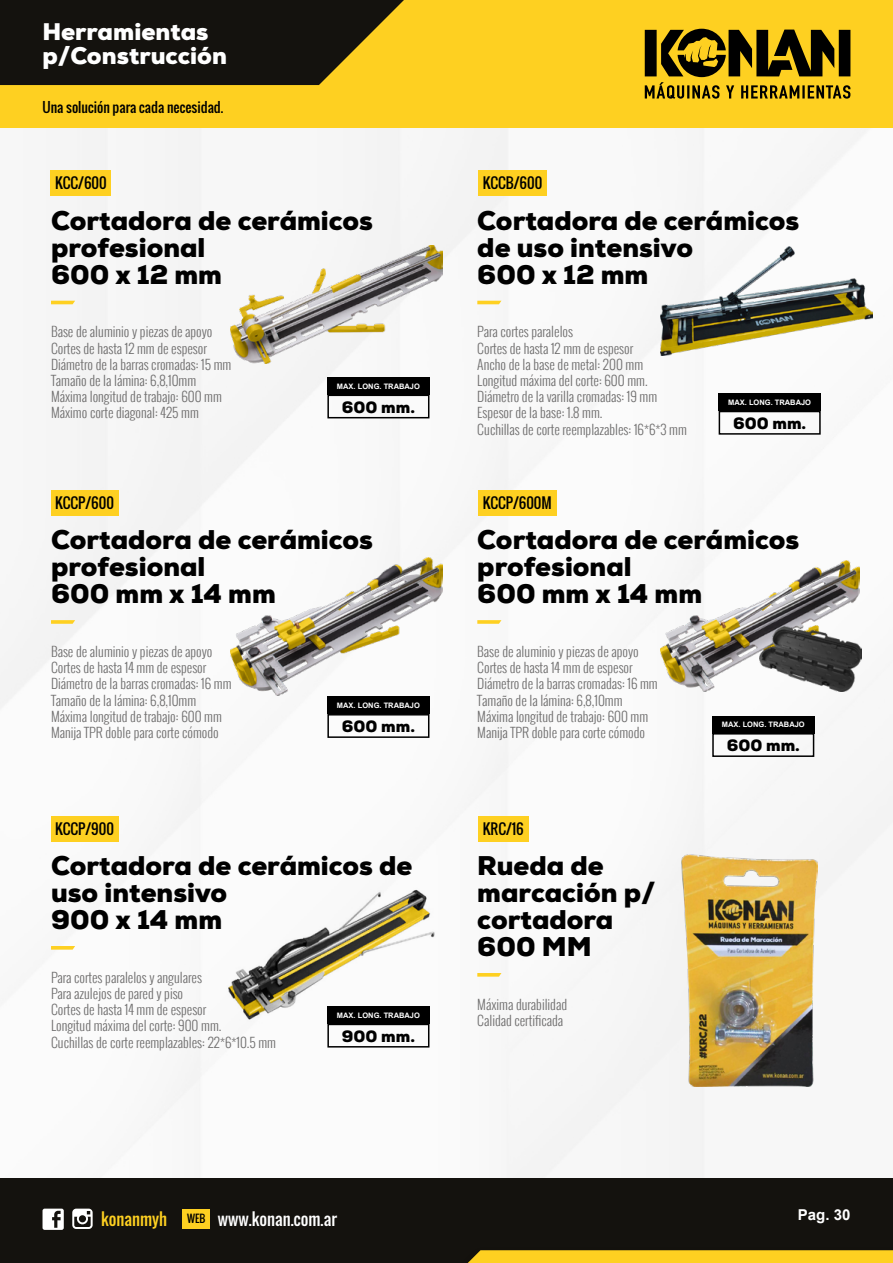
<style>
.page{position:relative;width:893px;height:1263px;background:#fff}
.page>*{position:absolute;margin:0;border:0;box-sizing:border-box;transform-origin:0 0}
.t1{font:900 27px/27px "Nexa";color:#000}
.t2{font:900 24px/24px "Nexa";color:#fff}
.t3{font:900 16.5px "Nexa";color:#000}
.t4{font:16.5px "Oswald";color:#fff}
.t5{font:700 15px "Arial";color:#fff}
.t6{font:14.25px "Oswald";color:#000}
.t7{font:300 13.5px/16.2px "Oswald";color:#706f6f}
.t8{font:13.5px "Oswald";color:#000}
.t9{font:700 7.5px "Arial";color:#fff}
.s1{color:#fed021}
.s2{font-size:10.5px;color:#000}
</style>
<div class="page">
<img style="left:0;top:128px;width:893px;height:1050px">
<div style="left:0;top:0;width:893px;height:128px;background:#fed021"></div>
<svg style="left:0;top:0;width:404px;height:85px;background:#2b250f"></svg>
<div style="left:0;top:1178px;width:893px;height:85px;background:#14120e"></div>
<svg style="left:645px;top:29px;width:205px;height:70px"></svg>
<svg style="left:468px;top:1250px;width:425px;height:13px;background:#f6c920"></svg>
<svg style="left:43px;top:1208px;width:21px;height:22px"></svg>
<svg style="left:72px;top:1208px;width:21px;height:21px"></svg>
<div style="left:182px;top:1209px;width:28px;height:20px;background:#fed021"></div>
<img style="left:230px;top:245px;width:213px;height:118px">
<div style="left:51px;top:171px;width:60px;height:25px;background:#fed021"></div>
<svg style="left:51px;top:301px;width:24px;height:3px"></svg>
<div style="left:327px;top:395px;width:102px;height:23px;border:2px solid #000"></div>
<div style="left:327px;top:377px;width:102px;height:18px;background:#000"></div>
<img style="left:230px;top:557px;width:213px;height:139px">
<div style="left:51px;top:490px;width:68px;height:26px;background:#fed021"></div>
<svg style="left:51px;top:620px;width:24px;height:4px"></svg>
<div style="left:327px;top:714px;width:102px;height:24px;border:2px solid #000"></div>
<div style="left:327px;top:697px;width:102px;height:17px;background:#000"></div>
<img style="left:660px;top:246px;width:213px;height:109px">
<div style="left:478px;top:171px;width:69px;height:25px;background:#fed021"></div>
<svg style="left:477px;top:301px;width:24px;height:3px"></svg>
<div style="left:719px;top:411px;width:102px;height:24px;border:2px solid #000"></div>
<div style="left:719px;top:394px;width:102px;height:17px;background:#000"></div>
<img style="left:225px;top:888px;width:213px;height:134px">
<div style="left:51px;top:816px;width:68px;height:25px;background:#fed021"></div>
<svg style="left:51px;top:946px;width:24px;height:4px"></svg>
<div style="left:327px;top:1024px;width:102px;height:23px;border:2px solid #000"></div>
<div style="left:327px;top:1006px;width:102px;height:18px;background:#000"></div>
<img style="left:660px;top:561px;width:200px;height:130px">
<img style="left:759px;top:627px;width:102px;height:64px">
<div style="left:478px;top:490px;width:78px;height:26px;background:#fed021"></div>
<svg style="left:477px;top:620px;width:24px;height:4px"></svg>
<div style="left:712px;top:733px;width:102px;height:24px;border:2px solid #000"></div>
<div style="left:712px;top:716px;width:102px;height:17px;background:#000"></div>
<img style="left:682px;top:854px;width:135px;height:232px">
<div style="left:478px;top:816px;width:50px;height:25px;background:#fed021"></div>
<svg style="left:477px;top:973px;width:24px;height:4px"></svg>
<h2 class="t2" style="left:43px;top:19px;width:186px">Herramientas p/Construcción</h2>
<p class="t8" style="left:43px;top:97px;width:182px">Una solución para cada necesidad.</p>
<p class="t6" style="left:55px;top:173px;width:53px">KCC/600</p>
<h1 class="t1" style="left:51px;top:207px;width:323px">Cortadora de cerámicos profesional<br>600 x 12 mm</h1>
<p class="t7" style="left:51px;top:324px;width:182px">Base de aluminio y piezas de apoyo<br>Cortes de hasta 12 mm de espesor<br>Diámetro de la barras cromadas: 15 mm<br>Tamaño de la lámina: 6,8,10mm<br>Máxima longitud de trabajo: 600 mm<br>Máximo corte diagonal: 425 mm</p>
<p class="t6" style="left:55px;top:492px;width:60px">KCCP/600</p>
<p class="t9" style="left:337px;top:381px;width:84px">MAX. LONG. TRABAJO</p>
<p class="t3" style="left:342px;top:396px;width:75px">600 mm.</p>
<h1 class="t1" style="left:51px;top:526px;width:323px">Cortadora de cerámicos profesional<br>600 mm x 14 mm</h1>
<p class="t7" style="left:51px;top:643px;width:182px">Base de aluminio y piezas de apoyo Cortes de hasta 14 mm de espesor Diámetro de la barras cromadas: 16 mm Tamaño de la lámina: 6,8,10mm Máxima longitud de trabajo: 600 mm Manija TPR doble para corte cómodo</p>
<p class="t6" style="left:55px;top:818px;width:60px">KCCP/900</p>
<p class="t9" style="left:337px;top:700px;width:84px">MAX. LONG. TRABAJO</p>
<p class="t3" style="left:342px;top:716px;width:75px">600 mm.</p>
<h1 class="t1" style="left:51px;top:852px;width:363px">Cortadora de cerámicos de uso intensivo<br>900 x 14 mm</h1>
<p class="t7" style="left:51px;top:969px;width:227px">Para cortes paralelos y angulares<br>Para azulejos de pared y piso<br>Cortes de hasta 14 mm de espesor<br>Longitud máxima del corte: 900 mm.<br>Cuchillas de corte reemplazables: 22*6*10.5 mm</p>
<p class="t9" style="left:337px;top:1010px;width:84px">MAX. LONG. TRABAJO</p>
<p class="t3" style="left:342px;top:1025px;width:75px">900 mm.</p>
<p class="t6" style="left:483px;top:173px;width:61px">KCCB/600</p>
<h1 class="t1" style="left:477px;top:207px;width:323px">Cortadora de cerámicos de uso intensivo<br>600 x 12 mm</h1>
<p class="t7" style="left:477px;top:324px;width:211px">Para cortes paralelos<br>Cortes de hasta 12 mm de espesor<br>Ancho de la base de metal: 200 mm<br>Longitud máxima del corte: 600 mm.<br>Diámetro de la varilla cromadas: 19 mm<br>Espesor de la base: 1.8 mm.<br>Cuchillas de corte reemplazables: 16*6*3 mm</p>
<p class="t6" style="left:483px;top:492px;width:70px">KCCP/600M</p>
<p class="t9" style="left:728px;top:397px;width:84px">MAX. LONG. TRABAJO</p>
<p class="t3" style="left:733px;top:412px;width:75px">600 mm.</p>
<h1 class="t1" style="left:477px;top:526px;width:323px">Cortadora de cerámicos profesional<br>600 mm x 14 mm</h1>
<p class="t7" style="left:477px;top:643px;width:182px">Base de aluminio y piezas de apoyo Cortes de hasta 14 mm de espesor Diámetro de la barras cromadas: 16 mm Tamaño de la lámina: 6,8,10mm Máxima longitud de trabajo: 600 mm Manija TPR doble para corte cómodo</p>
<p class="t6" style="left:483px;top:818px;width:42px">KRC/16</p>
<h1 class="t1" style="left:477px;top:852px;width:180px">Rueda de marcación p/ cortadora<br>600 MM</h1>
<p class="t7" style="left:477px;top:996px;width:91px">Máxima durabilidad<br>Calidad certificada</p>
<p class="t9" style="left:722px;top:720px;width:84px">MAX. LONG. TRABAJO</p>
<p class="t3" style="left:727px;top:735px;width:75px">600 mm.</p>
<p class="t4" style="left:101px;top:1206px;width:237px"><span class="s1">konanmyh</span> <span class="s2">WEB</span> www.konan.com.ar</p>
<p class="t5" style="left:798px;top:1204px;width:54px">Pag. 30</p>
</div>
